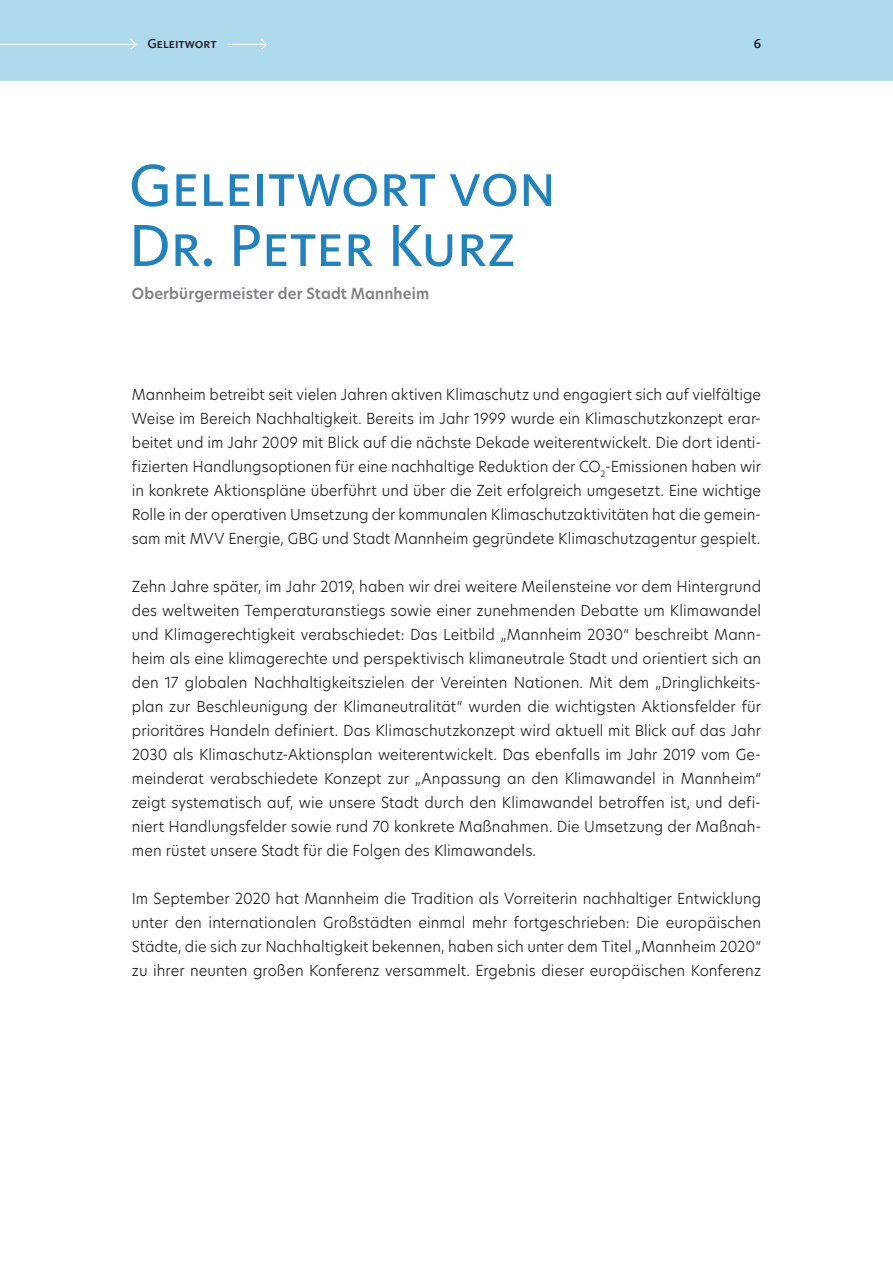
<style>
.page{position:relative;width:893px;height:1263px;background:#fff}
.page>*{position:absolute;margin:0;border:0;box-sizing:border-box;transform-origin:0 0}
.t1{font:61.5px/60px "Kievit Book SC";color:#2282bb}
.t2{font:300 15px/24px "Hero New";letter-spacing:.005em;color:#231f20;text-align:justify}
.t3{font:600 15px "Hero New";letter-spacing:.01em;color:#808285}
.t4{font:13.5px "Kievit Medium SC";color:#231f20}
</style>
<div class="page">
<div style="left:0;top:0;width:893px;height:81px;background:#afd9ec"></div>
<div style="left:754px;top:39px;width:7px;height:10px;background:#afd9ec"></div>
<hr style="left:0;top:44px;width:136px;height:1px;background:#fff">
<svg style="left:130px;top:38px;width:7px;height:12px"></svg>
<hr style="left:227px;top:44px;width:40px;height:1px;background:#fff">
<svg style="left:260px;top:38px;width:8px;height:12px"></svg>
<p class="t4" style="left:147px;top:36px;width:71px">Geleitwort</p>
<p class="t4" style="left:754px;top:36px;width:9px">6</p>
<h1 class="t1" style="left:129px;top:155px;width:429px">Geleitwort von<br>Dr. Peter Kurz</h1>
<p class="t3" style="left:132px;top:283px;width:299px">Oberbürgermeister der Stadt Mannheim</p>
<p class="t2" style="left:132px;top:382px;width:631px">Mannheim betreibt seit vielen Jahren aktiven Klimaschutz und engagiert sich auf vielfältige Weise im Bereich Nachhaltigkeit. Bereits im Jahr 1999 wurde ein Klimaschutzkonzept erar&shy;beitet und im Jahr 2009 mit Blick auf die nächste Dekade weiterentwickelt. Die dort identi&shy;fizierten Handlungsoptionen für eine nachhaltige Reduktion der CO<sub>2</sub>-Emissionen haben wir in konkrete Aktionspläne überführt und über die Zeit erfolgreich umgesetzt. Eine wichtige Rolle in der operativen Umsetzung der kommunalen Klimaschutzaktivitäten hat die gemein&shy;sam mit MVV Energie, GBG und Stadt Mannheim gegründete Klimaschutzagentur gespielt.</p>
<p class="t2" style="left:132px;top:574px;width:631px">Zehn Jahre später, im Jahr 2019, haben wir drei weitere Meilensteine vor dem Hintergrund des weltweiten Temperaturanstiegs sowie einer zunehmenden Debatte um Klimawandel und Klimagerechtigkeit verabschiedet: Das Leitbild „Mannheim 2030“ beschreibt Mann&shy;heim als eine klimagerechte und perspektivisch klimaneutrale Stadt und orientiert sich an den 17 globalen Nachhaltigkeitszielen der Vereinten Nationen. Mit dem „Dringlichkeits&shy;plan zur Beschleunigung der Klimaneutralität“ wurden die wichtigsten Aktionsfelder für prioritäres Handeln definiert. Das Klimaschutzkonzept wird aktuell mit Blick auf das Jahr 2030 als Klimaschutz-Aktionsplan weiterentwickelt. Das ebenfalls im Jahr 2019 vom Ge&shy;meinderat verabschiedete Konzept zur „Anpassung an den Klimawandel in Mannheim“ zeigt systematisch auf, wie unsere Stadt durch den Klimawandel betroffen ist, und defi&shy;niert Handlungsfelder sowie rund 70 konkrete Maßnahmen. Die Umsetzung der Maßnah&shy;men rüstet unsere Stadt für die Folgen des Klimawandels.</p>
<p class="t2" style="left:132px;top:886px;width:631px">Im September 2020 hat Mannheim die Tradition als Vorreiterin nachhaltiger Entwicklung unter den internationalen Großstädten einmal mehr fortgeschrieben: Die europäischen Städte, die sich zur Nachhaltigkeit bekennen, haben sich unter dem Titel „Mannheim 2020“ zu ihrer neunten großen Konferenz versammelt. Ergebnis dieser europäischen Konferenz</p>
</div>
